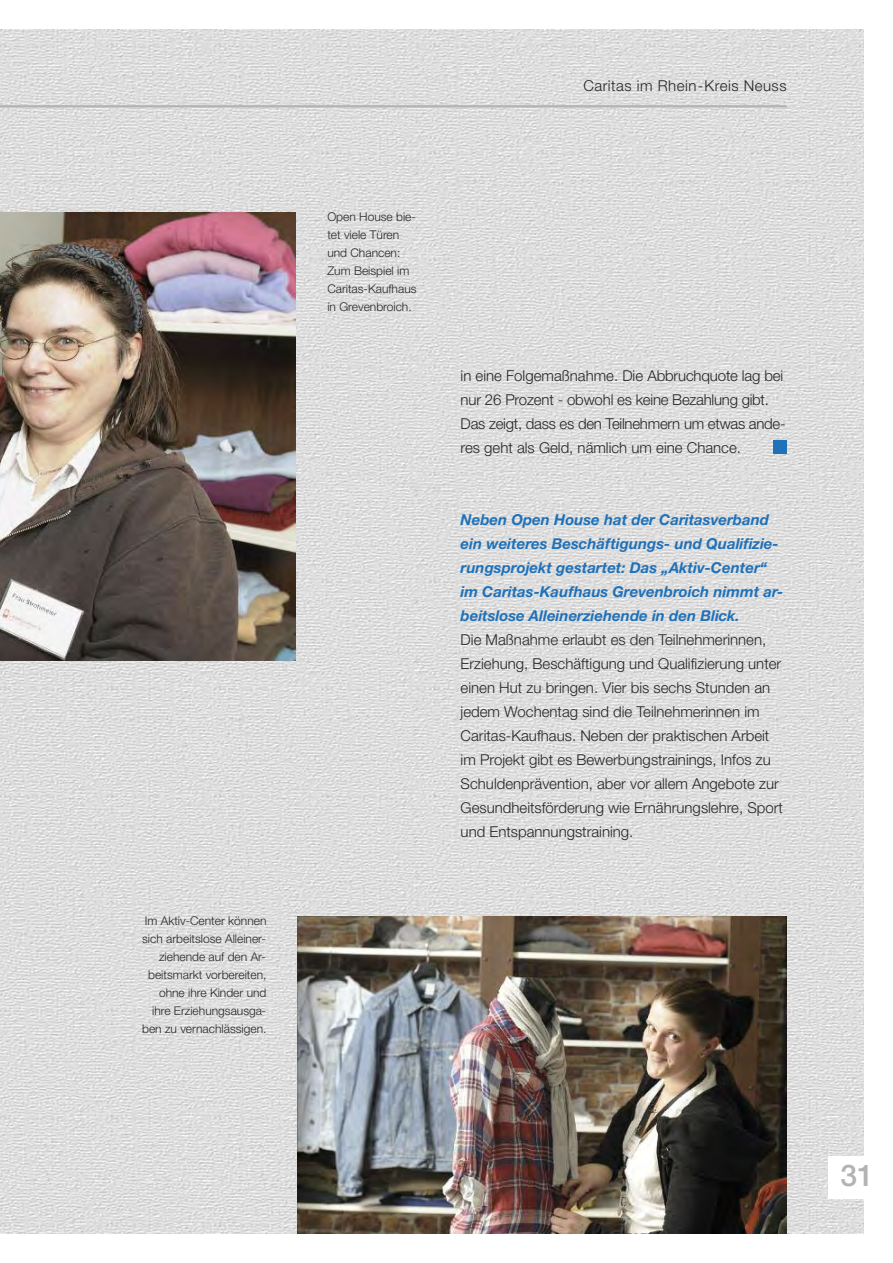
<style>
.page{position:relative;width:893px;height:1263px;background:#fff}
.page>*{position:absolute;margin:0;border:0;box-sizing:border-box;transform-origin:0 0}
.t1{font:500 30px "Helvetica Neue";color:#b4b3b3}
.t2{font:300 15px/24px "Helvetica Neue";color:#272627}
.t3{font:italic 700 15px/24px "Helvetica Neue";color:#1f71b9}
.t4{font:300 15px "Helvetica Neue";letter-spacing:.035em;color:#272627}
.t5{font:300 12px/18px "Helvetica Neue";color:#272627}
</style>
<div class="page">
<img style="left:0;top:30px;width:863px;height:1203px">
<img style="left:0;top:213px;width:295px;height:447px">
<div style="left:828px;top:1157px;width:63px;height:42px;background:#fff"></div>
<hr style="left:0;top:105px;width:787px;height:2px;background:#b4b3b3">
<div style="left:773px;top:441px;width:14px;height:13px;background:#1f71b9"></div>
<img style="left:298px;top:916px;width:489px;height:317px">
<p class="t5" style="left:142px;top:911px;width:126px;text-align:right">Im Aktiv-Center können sich arbeitslose Alleiner&shy;ziehende auf den Ar&shy;beitsmarkt vorbereiten, ohne ihre Kinder und ihre Erziehungsausga&shy;ben zu vernachlässigen.</p>
<p class="t4" style="left:583px;top:77px;width:205px">Caritas im Rhein-Kreis Neuss</p>
<p class="t5" style="left:327px;top:208px;width:91px">Open House bie&shy;tet viele Türen und Chancen:<br>Zum Beispiel im<br>Caritas-Kaufhaus in Grevenbroich.</p>
<p class="t2" style="left:461px;top:363px;width:327px">in eine Folgemaßnahme. Die Abbruchquote lag bei nur 26 Prozent - obwohl es keine Bezahlung gibt.<br>Das zeigt, dass es den Teilnehmern um etwas ande&shy;res geht als Geld, nämlich um eine Chance.</p>
<p class="t3" style="left:461px;top:507px;width:324px">Neben Open House hat der Caritasverband ein weiteres Beschäftigungs- und Qualifizie&shy;rungsprojekt gestartet: Das „Aktiv-Center“ im Caritas-Kaufhaus Grevenbroich nimmt ar&shy;beitslose Alleinerziehende in den Blick.</p>
<p class="t2" style="left:461px;top:627px;width:324px">Die Maßnahme erlaubt es den Teilnehmerinnen, Erziehung, Beschäftigung und Qualifizierung unter einen Hut zu bringen. Vier bis sechs Stunden an jedem Wochentag sind die Teilnehmerinnen im Caritas-Kaufhaus. Neben der praktischen Arbeit im Projekt gibt es Bewerbungstrainings, Infos zu Schuldenprävention, aber vor allem Angebote zur Gesundheitsförderung wie Ernährungslehre, Sport und Entspannungstraining.</p>
<h1 class="t1" style="left:840px;top:1158px;width:35px">31</h1>
</div>
